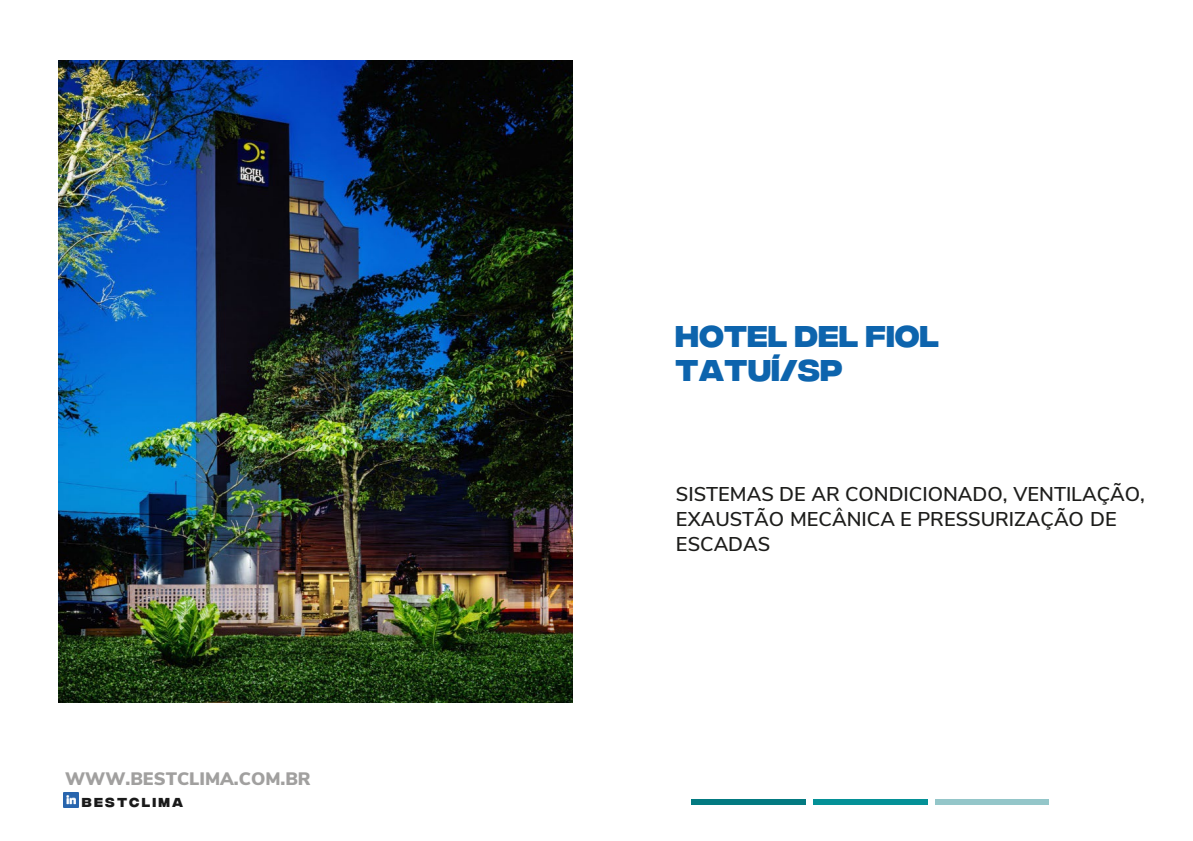
<style>
.page{position:relative;width:1193px;height:841px;background:#fff}
.page>*{position:absolute;margin:0;border:0;box-sizing:border-box;transform-origin:0 0}
.t1{font:700 30px/34px "Integral CF";color:#0d64ad}
.t2{font:600 20px/25px "Nunito Sans";color:#1d1d1b}
.t3{font:900 18px "Nunito Sans";color:#a1a09f}
.t4{font:700 13px "Integral CF";letter-spacing:.17em;color:#1a1a1a}
</style>
<div class="page">
<div style="left:691px;top:799px;width:114px;height:5px;background:#037a81"></div>
<div style="left:813px;top:799px;width:114px;height:5px;background:#049197"></div>
<div style="left:935px;top:799px;width:113px;height:5px;background:#94c6c9"></div>
<img style="left:63px;top:792px;width:15px;height:16px">
<img style="left:59px;top:60px;width:513px;height:643px">
<p class="t3" style="left:65px;top:766px;width:247px">WWW.BESTCLIMA.COM.BR</p>
<p class="t4" style="left:82px;top:795px;width:103px">BESTCLIMA</p>
<p class="t1" style="left:675px;top:320px;width:265px">HOTEL DEL FIOL<br>TATUÍ/SP</p>
<p class="t2" style="left:675px;top:480px;width:470px">SISTEMAS DE AR CONDICIONADO, VENTILAÇÃO,<br>EXAUSTÃO MECÂNICA E PRESSURIZAÇÃO DE<br>ESCADAS</p>
</div>
